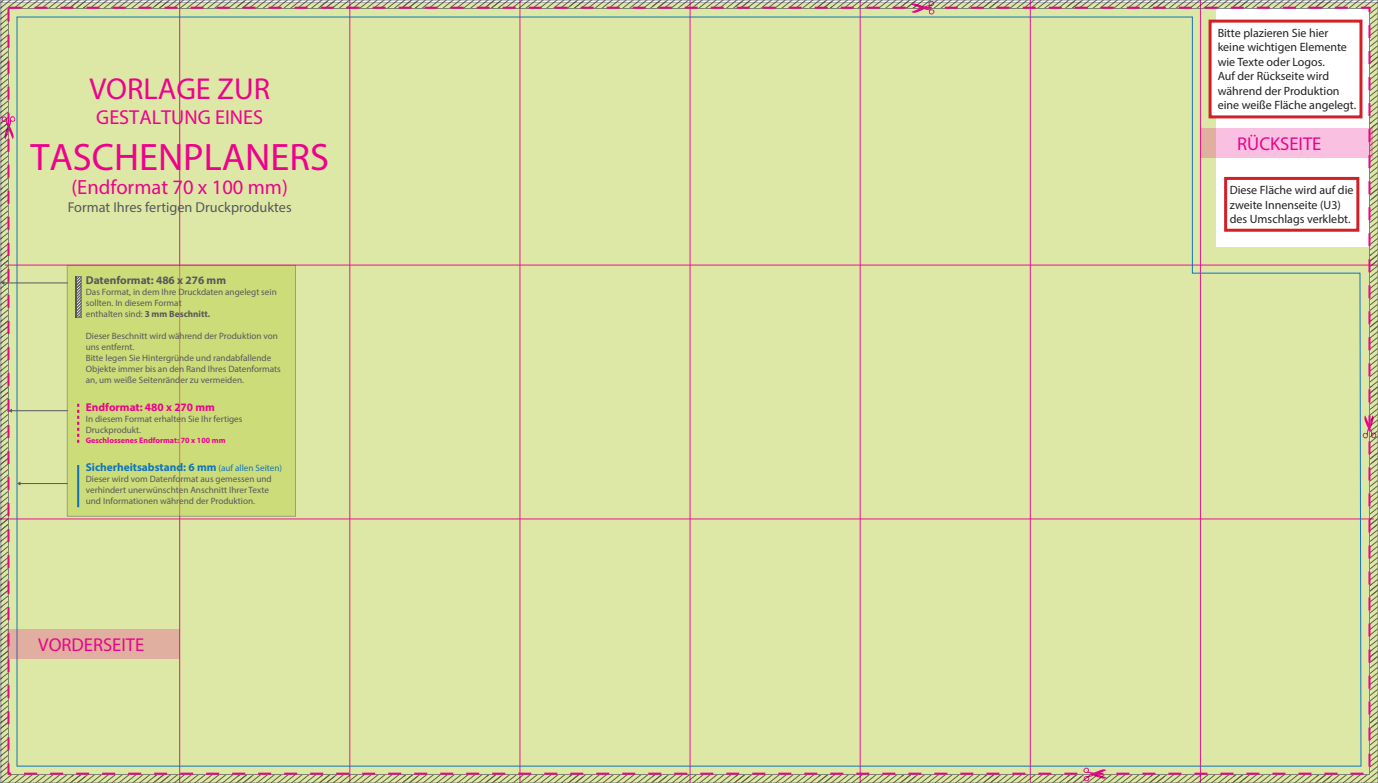
<style>
.page{position:relative;width:1378px;height:783px;background:#fff}
.page>*{position:absolute;margin:0;border:0;box-sizing:border-box;transform-origin:0 0}
.t1{font:38.4px "Myriad Pro";color:#ed028c}
.t2{font:30.3px "Myriad Pro";color:#ed028c}
.t3{font:20.5px "Myriad Pro";color:#ed028c}
.t4{font:20.2px "Myriad Pro";color:#ed028c}
.t5{font:18.6px "Myriad Pro";color:#ed028c}
.t6{font:14.3px "Myriad Pro";color:#57585a}
.t7{font:12px/14.4px "Myriad Pro";color:#231f20}
.t8{font:700 11.3px "Myriad Pro";color:#1074bc}
.t9{font:700 11.3px "Myriad Pro";color:#57585a}
.t10{font:700 11.3px "Myriad Pro";color:#ed028c}
.t11{font:9.2px/11px "Myriad Pro";color:#57585a}
.t12{font:700 8px "Myriad Pro";color:#ed028c}
.s1{font-weight:700}
.s2{font-weight:400;font-size:9.2px;color:#1374bb}
</style>
<div class="page">
<div style="left:0;top:0;width:1378px;height:782px;background:#dde8a6"></div>
<div style="left:1208px;top:20px;width:154px;height:98px;background:#fff;border:3px solid #d32026"></div>
<div style="left:1224px;top:177px;width:135px;height:55px;background:#fff;border:3px solid #d32026"></div>
<svg style="left:1200px;top:129px;width:172px;height:29px;background:#f6bbda"></svg>
<div style="left:7px;top:629px;width:173px;height:29px;background:#e0af9f"></div>
<div style="left:67px;top:265px;width:229px;height:251px;background:#ccdc79"></div>
<svg style="left:77px;top:403px;width:2px;height:40px"></svg>
<hr style="left:77px;top:465px;width:2px;height:42px;background:#1074bc">
<svg style="left:76px;top:276px;width:5px;height:41px"></svg>
<hr style="left:75px;top:276px;width:1px;height:41px;background:#57585a">
<hr style="left:4px;top:282px;width:64px;height:1px;background:#57585a">
<svg style="left:1px;top:281px;width:3px;height:4px"></svg>
<hr style="left:11px;top:410px;width:57px;height:1px;background:#57585a">
<hr style="left:20px;top:483px;width:48px;height:1px;background:#57585a">
<svg style="left:17px;top:481px;width:3px;height:4px"></svg>
<h2 class="t2" style="left:89px;top:70px;width:182px">VORLAGE ZUR</h2>
<h3 class="t4" style="left:96px;top:104px;width:168px">GESTALTUNG EINES</h3>
<h1 class="t1" style="left:30px;top:133px;width:300px">TASCHENPLANERS</h1>
<h3 class="t3" style="left:71px;top:175px;width:218px">(Endformat 70 x 100 mm)</h3>
<h3 class="t6" style="left:68px;top:198px;width:225px">Format Ihres fertigen Druckproduktes</h3>
<p class="t9" style="left:86px;top:273px;width:142px">Datenformat: 486 x 276 mm</p>
<p class="t11" style="left:86px;top:286px;width:192px">Das Format, in dem Ihre Druckdaten angelegt sein sollten. In diesem Format<br>enthalten sind: <span class="s1">3 mm Beschnitt.</span></p>
<p class="t11" style="left:86px;top:330px;width:196px">Dieser Beschnitt wird während der Produktion von uns entfernt.<br>Bitte legen Sie Hintergründe und randabfallende Objekte immer bis an den Rand Ihres Datenformats an, um weiße Seitenränder zu vermeiden.</p>
<p class="t10" style="left:86px;top:400px;width:131px">Endformat: 480 x 270 mm</p>
<p class="t11" style="left:86px;top:413px;width:158px">In diesem Format erhalten Sie Ihr fertiges<br>Druckprodukt.</p>
<p class="t12" style="left:86px;top:435px;width:141px">Geschlossenes Endformat: 70 x 100 mm</p>
<p class="t8" style="left:86px;top:460px;width:198px">Sicherheitsabstand: 6 mm <span class="s2">(auf allen Seiten)</span></p>
<p class="t11" style="left:86px;top:473px;width:187px">Dieser wird vom Datenformat aus gemessen und verhindert unerwünschten Anschnitt Ihrer Texte und Informationen während der Produktion.</p>
<h3 class="t5" style="left:38px;top:633px;width:108px">VORDERSEITE</h3>
<h3 class="t7" style="left:1217px;top:26px;width:140px">Bitte plazieren Sie hier keine wichtigen Elemente wie Texte oder Logos.<br>Auf der Rückseite wird während der Produktion eine weiße Fläche angelegt.</h3>
<h3 class="t5" style="left:1237px;top:132px;width:86px">RÜCKSEITE</h3>
<h3 class="t7" style="left:1229px;top:183px;width:125px">Diese Fläche wird auf die zweite Innenseite (U3) des Umschlags verklebt.</h3>
</div>
